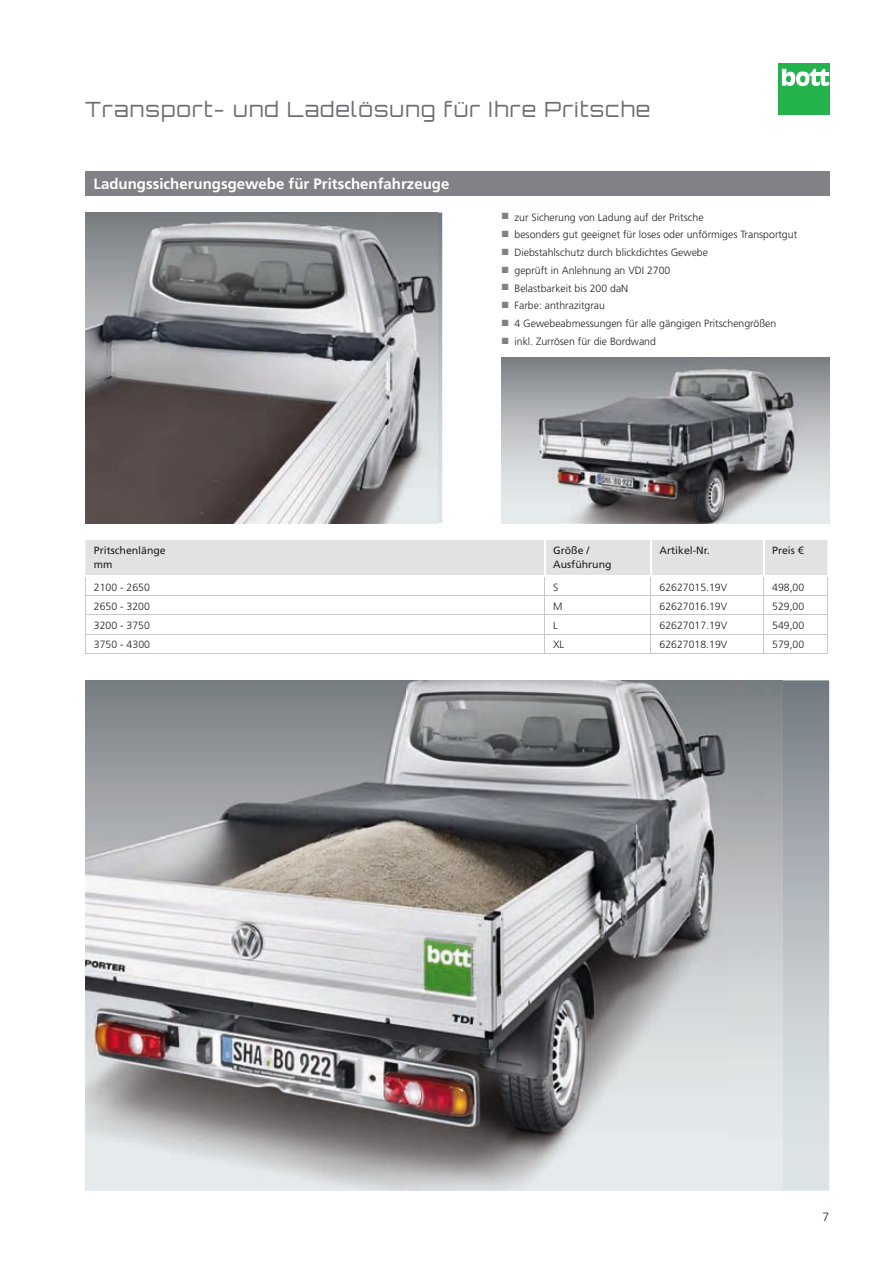
<style>
.page{position:relative;width:893px;height:1263px;background:#fff}
.page>*{position:absolute;margin:0;border:0;box-sizing:border-box;transform-origin:0 0}
.t1{font:300 21px "Orbitron CE";letter-spacing:.06em;color:#6c6d70}
.t2{font:700 15px "Frutiger LT Pro";color:#fff}
.t3{font:300 12px "Frutiger LT Pro";color:#231f20}
.t4{font:300 10.5px "Frutiger LT Pro";color:#231f20}
.t5{font:10.5px/13.5px "Frutiger LT Pro";color:#231f20}
.s1{color:#808285}
</style>
<div class="page">
<div style="left:778px;top:64px;width:51px;height:51px;background:#23b24b"></div>
<svg style="left:782px;top:69px;width:47px;height:17px"></svg>
<img style="left:85px;top:213px;width:353px;height:310px">
<svg style="left:782px;top:680px;width:47px;height:511px;background:#b4bbc0"></svg>
<img style="left:85px;top:680px;width:697px;height:511px">
<img style="left:502px;top:357px;width:327px;height:166px">
<div style="left:85px;top:171px;width:744px;height:24px;background:#808285"></div>
<svg style="left:85px;top:540px;width:743px;height:113px"></svg>
<hr style="left:85px;top:653px;width:460px;height:1px;background:#c7c8ca">
<hr style="left:545px;top:653px;width:106px;height:1px;background:#c7c8ca">
<hr style="left:651px;top:653px;width:113px;height:1px;background:#c7c8ca">
<hr style="left:764px;top:653px;width:64px;height:1px;background:#c7c8ca">
<h1 class="t1" style="left:85px;top:97px;width:567px">Transport- und Ladelösung für Ihre Pritsche</h1>
<h2 class="t2" style="left:94px;top:175px;width:357px">Ladungssicherungsgewebe für Pritschenfahrzeuge</h2>
<p class="t4" style="left:502px;top:211px;width:203px"><span class="s1">■</span> zur Sicherung von Ladung auf der Pritsche</p>
<p class="t4" style="left:502px;top:228px;width:297px"><span class="s1">■</span> besonders gut geeignet für loses oder unförmiges Transportgut</p>
<p class="t4" style="left:502px;top:246px;width:208px"><span class="s1">■</span> Diebstahlschutz durch blickdichtes Gewebe</p>
<p class="t4" style="left:502px;top:264px;width:170px"><span class="s1">■</span> geprüft in Anlehnung an VDI 2700</p>
<p class="t4" style="left:502px;top:282px;width:128px"><span class="s1">■</span> Belastbarkeit bis 200 daN</p>
<p class="t4" style="left:502px;top:300px;width:105px"><span class="s1">■</span> Farbe: anthrazitgrau</p>
<p class="t4" style="left:502px;top:317px;width:276px"><span class="s1">■</span> 4 Gewebeabmessungen für alle gängigen Pritschengrößen</p>
<p class="t4" style="left:502px;top:335px;width:156px"><span class="s1">■</span> inkl. Zurrösen für die Bordwand</p>
<p class="t5" style="left:94px;top:544px;width:73px">Pritschenlänge mm</p>
<p class="t5" style="left:553px;top:544px;width:60px">Größe /<br>Ausführung</p>
<p class="t5" style="left:659px;top:544px;width:52px">Artikel-Nr.</p>
<p class="t5" style="left:772px;top:544px;width:33px">Preis €</p>
<p class="t4" style="left:94px;top:581px;width:58px">2100 - 2650</p>
<p class="t4" style="left:553px;top:581px;width:7px">S</p>
<p class="t4" style="left:659px;top:581px;width:69px">62627015.19V</p>
<p class="t4" style="left:772px;top:581px;width:34px">498,00</p>
<p class="t4" style="left:94px;top:600px;width:58px">2650 - 3200</p>
<p class="t4" style="left:553px;top:600px;width:11px">M</p>
<p class="t4" style="left:659px;top:600px;width:69px">62627016.19V</p>
<p class="t4" style="left:772px;top:600px;width:34px">529,00</p>
<p class="t4" style="left:94px;top:619px;width:58px">3200 - 3750</p>
<p class="t4" style="left:553px;top:619px;width:6px">L</p>
<p class="t4" style="left:659px;top:619px;width:69px">62627017.19V</p>
<p class="t4" style="left:772px;top:619px;width:34px">549,00</p>
<p class="t4" style="left:94px;top:638px;width:58px">3750 - 4300</p>
<p class="t4" style="left:553px;top:638px;width:13px">XL</p>
<p class="t4" style="left:659px;top:638px;width:69px">62627018.19V</p>
<p class="t4" style="left:772px;top:638px;width:34px">579,00</p>
<p class="t3" style="left:822px;top:1210px;width:8px">7</p>
</div>
